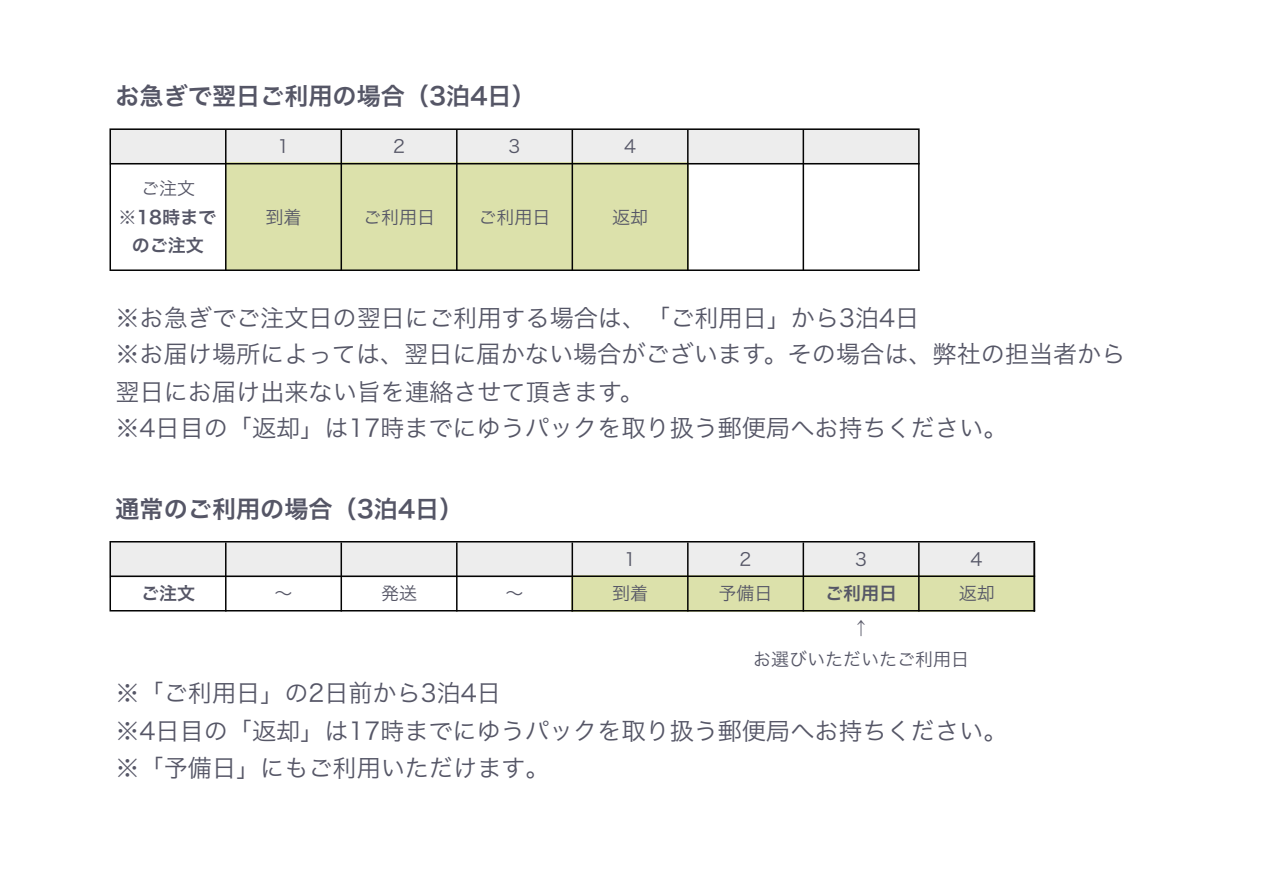
<style>
.page{position:relative;width:1263px;height:893px;background:#fff}
.page>*{position:absolute;margin:0;border:0;box-sizing:border-box;transform-origin:0 0}
.t1{font:24.15px/37.5px "Hira Kaku Pro N W3";color:#555666}
.t2{font:24.15px "Hira Kaku Pro N W6";color:#555666}
.t3{font:18px/31.5px "Hira Kaku Pro N W3";color:#555666;text-align:center}
.t4{font:18px/28.5px "Hira Kaku Pro N W6";color:#555666;text-align:center}
</style>
<div class="page">
<div style="left:110px;top:128px;width:810px;height:36px;background:#ededed"></div>
<div style="left:225px;top:163px;width:463px;height:108px;background:#dce1ab"></div>
<div style="left:110px;top:541px;width:925px;height:36px;background:#ededed"></div>
<div style="left:571px;top:575px;width:464px;height:36px;background:#dce1ab"></div>
<hr style="left:110px;top:128px;width:1px;height:143px;background:#030303">
<hr style="left:225px;top:130px;width:1px;height:141px;background:#030303">
<hr style="left:340px;top:130px;width:2px;height:141px;background:#030303">
<hr style="left:456px;top:130px;width:2px;height:141px;background:#030303">
<hr style="left:572px;top:130px;width:1px;height:141px;background:#030303">
<hr style="left:687px;top:130px;width:1px;height:141px;background:#030303">
<hr style="left:802px;top:130px;width:2px;height:141px;background:#030303">
<hr style="left:918px;top:130px;width:2px;height:141px;background:#030303">
<hr style="left:110px;top:541px;width:1px;height:70px;background:#030303">
<hr style="left:225px;top:542px;width:1px;height:69px;background:#030303">
<hr style="left:340px;top:542px;width:2px;height:69px;background:#030303">
<hr style="left:456px;top:542px;width:2px;height:69px;background:#030303">
<hr style="left:572px;top:542px;width:1px;height:69px;background:#030303">
<hr style="left:687px;top:542px;width:1px;height:69px;background:#030303">
<hr style="left:802px;top:542px;width:2px;height:69px;background:#030303">
<hr style="left:918px;top:542px;width:2px;height:69px;background:#030303">
<hr style="left:1033px;top:542px;width:2px;height:69px;background:#030303">
<hr style="left:111px;top:128px;width:809px;height:2px;background:#030303">
<hr style="left:111px;top:163px;width:809px;height:1px;background:#030303">
<hr style="left:111px;top:269px;width:809px;height:2px;background:#030303">
<hr style="left:111px;top:541px;width:924px;height:1px;background:#030303">
<hr style="left:111px;top:575px;width:924px;height:2px;background:#030303">
<hr style="left:111px;top:610px;width:924px;height:1px;background:#030303">
<p class="t2" style="left:115px;top:74px;width:422px">お急ぎで翌日ご利用の場合（3泊4日）</p>
<p class="t3" style="left:277px;top:129px;width:13px">1</p>
<p class="t3" style="left:393px;top:129px;width:13px">2</p>
<p class="t3" style="left:509px;top:129px;width:13px">3</p>
<p class="t3" style="left:624px;top:129px;width:13px">4</p>
<p class="t3" style="left:141px;top:171px;width:55px">ご注文</p>
<p class="t4" style="left:118px;top:202px;width:99px">※18時までのご注文</p>
<p class="t3" style="left:266px;top:200px;width:37px">到着</p>
<p class="t3" style="left:363px;top:200px;width:73px">ご利用日</p>
<p class="t3" style="left:479px;top:200px;width:73px">ご利用日</p>
<p class="t3" style="left:612px;top:200px;width:37px">返却</p>
<p class="t1" style="left:115px;top:298px;width:805px">※お急ぎでご注文日の翌日にご利用する場合は、「ご利用日」から3泊4日</p>
<p class="t1" style="left:115px;top:334px;width:1011px">※お届け場所によっては、翌日に届かない場合がございます。その場合は、弊社の担当者から翌日にお届け出来ない旨を連絡させて頂きます。</p>
<p class="t1" style="left:115px;top:407px;width:893px">※4日目の「返却」は17時までにゆうパックを取り扱う郵便局へお持ちください。</p>
<p class="t2" style="left:115px;top:487px;width:349px">通常のご利用の場合（3泊4日）</p>
<p class="t3" style="left:624px;top:542px;width:13px">1</p>
<p class="t3" style="left:739px;top:542px;width:13px">2</p>
<p class="t3" style="left:855px;top:542px;width:13px">3</p>
<p class="t3" style="left:971px;top:542px;width:13px">4</p>
<p class="t4" style="left:141px;top:578px;width:55px">ご注文</p>
<p class="t3" style="left:275px;top:576px;width:19px">～</p>
<p class="t3" style="left:381px;top:576px;width:37px">発送</p>
<p class="t3" style="left:506px;top:576px;width:19px">～</p>
<p class="t3" style="left:612px;top:576px;width:37px">到着</p>
<p class="t3" style="left:719px;top:576px;width:56px">予備日</p>
<p class="t4" style="left:825px;top:578px;width:73px">ご利用日</p>
<p class="t3" style="left:959px;top:576px;width:37px">返却</p>
<p class="t3" style="left:753px;top:611px;width:217px">↑<br>お選びいただいたご利用日</p>
<p class="t1" style="left:115px;top:673px;width:893px">※「ご利用日」の2日前から3泊4日<br>※4日目の「返却」は17時までにゆうパックを取り扱う郵便局へお持ちください。※「予備日」にもご利用いただけます。</p>
</div>
